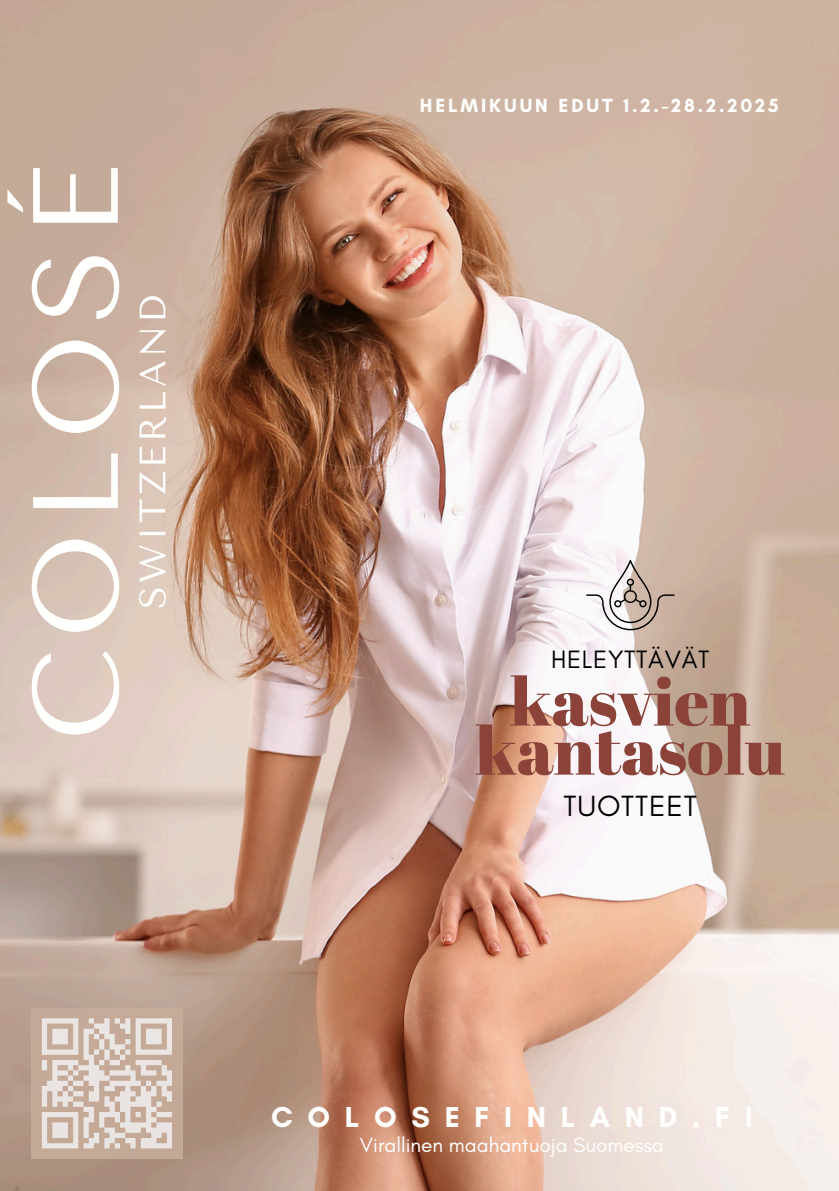
<style>
.page{position:relative;width:839px;height:1191px;background:#fff}
.page>*{position:absolute;margin:0;border:0;box-sizing:border-box;transform-origin:0 0}
.t1{font:120.8px "Tenor Sans";letter-spacing:.09em;color:#fffffe}
.t2{font:67px/49px "Abril Fatface";color:#8a4239;text-align:center}
.t3{font:36.6px "Tenor Sans";letter-spacing:.09em;color:#fffffe}
.t4{font:29.8px "Glacial Indifference";letter-spacing:.03em;color:#000}
.t5{font:700 29.4px "Glacial Indifference";letter-spacing:.5em;color:#fffffe}
.t6{font:25.6px "Glacial Indifference";letter-spacing:.03em;color:#000}
.t7{font:21px "Glacial Indifference";color:#fffffe}
.t8{font:700 19.4px "Glacial Indifference";letter-spacing:.15em;color:#fffffe}
</style>
<div class="page">
<img style="left:0;top:0;width:838px;height:1191px">
<svg style="left:586px;top:560px;width:88px;height:70px"></svg>
<div style="left:31px;top:1008px;width:151px;height:151px;background:#c7ac9a"></div>
<div style="left:42px;top:1018px;width:36px;height:6px;background:#ebe6e3"></div>
<div style="left:52px;top:1029px;width:16px;height:5px;background:#eae6e3"></div>
<div style="left:52px;top:1034px;width:16px;height:5px;background:#eae6e3"></div>
<div style="left:52px;top:1039px;width:16px;height:5px;background:#eae6e3"></div>
<svg style="left:42px;top:1024px;width:5px;height:26px"></svg>
<div style="left:42px;top:1050px;width:36px;height:5px;background:#eae6e3"></div>
<div style="left:52px;top:1060px;width:26px;height:5px;background:#eae6e3"></div>
<svg style="left:42px;top:1060px;width:15px;height:10px"></svg>
<div style="left:52px;top:1070px;width:16px;height:6px;background:#eae6e3"></div>
<svg style="left:52px;top:1076px;width:5px;height:5px"></svg>
<div style="left:47px;top:1081px;width:21px;height:5px;background:#eae5e2"></div>
<div style="left:42px;top:1086px;width:21px;height:5px;background:#eae5e2"></div>
<div style="left:52px;top:1096px;width:21px;height:6px;background:#eae5e2"></div>
<svg style="left:42px;top:1091px;width:15px;height:16px"></svg>
<div style="left:42px;top:1112px;width:36px;height:5px;background:#eae5e2"></div>
<div style="left:52px;top:1122px;width:16px;height:6px;background:#eae5e2"></div>
<div style="left:52px;top:1128px;width:16px;height:5px;background:#eae5e2"></div>
<div style="left:52px;top:1133px;width:16px;height:5px;background:#eae5e2"></div>
<svg style="left:42px;top:1117px;width:5px;height:26px"></svg>
<div style="left:42px;top:1143px;width:36px;height:5px;background:#e9e5e2"></div>
<svg style="left:63px;top:1018px;width:109px;height:130px"></svg>
<div style="left:141px;top:1143px;width:31px;height:5px;background:#e9e4e1"></div>
<h1 class="t1" style="left:7px;top:741px;width:578px;rotate:-90deg">COLOSÉ</h1>
<h3 class="t3" style="left:132px;top:609px;width:316px;rotate:-90deg">SWITZERLAND</h3>
<h6 class="t8" style="left:420px;top:94px;width:360px">HELMIKUUN EDUT 1.2.-28.2.2025</h6>
<p class="t6" style="left:551px;top:644px;width:160px">HELEYTTÄVÄT</p>
<h2 class="t2" style="left:475px;top:675px;width:311px">kasvien kantasolu</h2>
<h4 class="t4" style="left:563px;top:788px;width:135px">TUOTTEET</h4>
<p class="t5" style="left:271px;top:1099px;width:483px">COLOSEFINLAND.FI</p>
<h5 class="t7" style="left:360px;top:1132px;width:305px">Virallinen maahantuoja Suomessa</h5>
</div>
